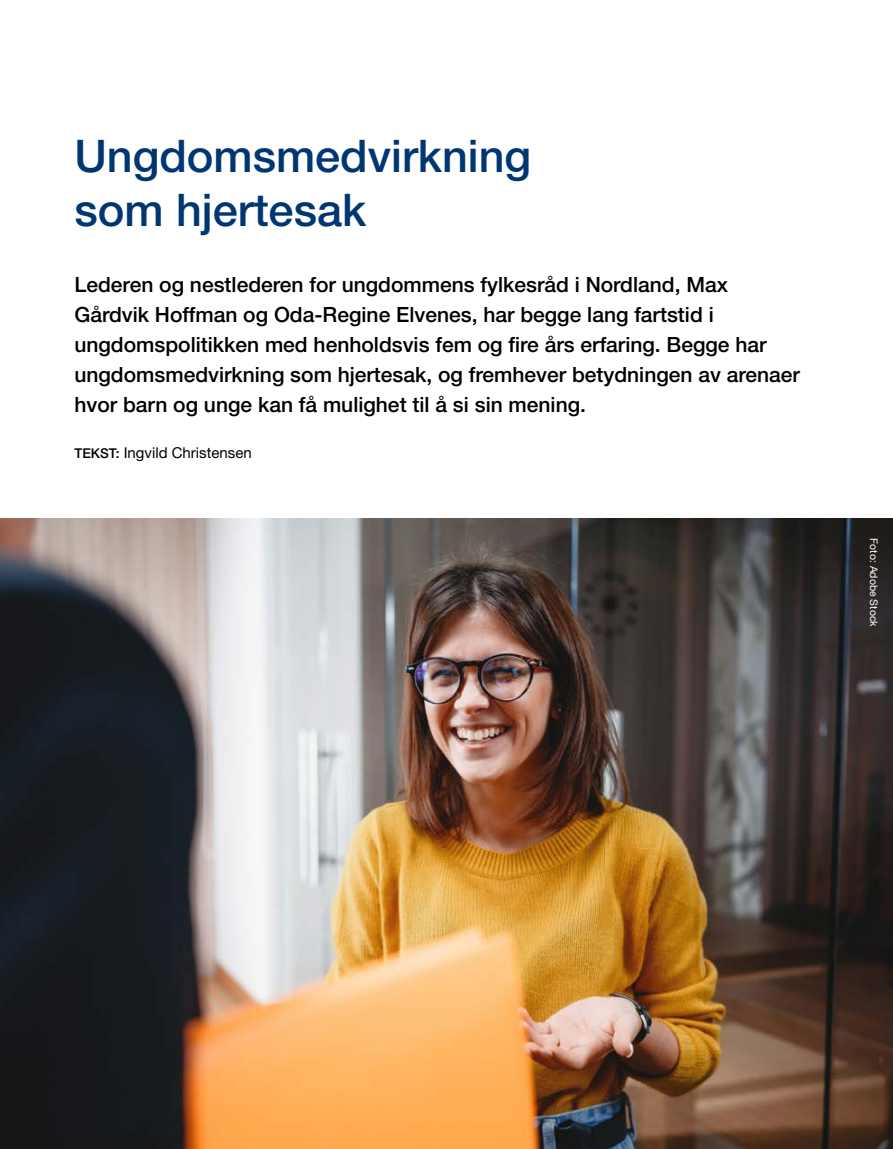
<style>
.page{position:relative;width:893px;height:1149px;background:#fff}
.page>*{position:absolute;margin:0;border:0;box-sizing:border-box;transform-origin:0 0}
.t1{font:500 45px/54px "Helvetica Neue LT Pro";color:#003671}
.t2{font:500 21px/30px "Helvetica Neue LT Pro";color:#000}
.t3{font:15px "Helvetica Neue LT Pro";color:#000}
.t4{font:10.5px "Helvetica Neue LT Pro";color:#fff}
.s1{font-weight:500;font-size:13.5px}
</style>
<div class="page">
<img style="left:0;top:518px;width:893px;height:630px">
<h1 class="t1" style="left:74px;top:128px;width:458px">Ungdomsmedvirkning som hjertesak</h1>
<p class="t2" style="left:74px;top:269px;width:727px">Lederen og nestlederen for ungdommens fylkesråd i Nordland, Max Gårdvik Hoffman og Oda-Regine Elvenes, har begge lang fartstid i ungdomspolitikken med henholdsvis fem og fire års erfaring. Begge har ungdomsmedvirkning som hjertesak, og fremhever betydningen av arenaer hvor barn og unge kan få mulighet til å si sin mening.</p>
<p class="t3" style="left:74px;top:443px;width:179px"><span class="s1">TEKST:</span> Ingvild Christensen</p>
<p class="t4" style="left:880px;top:538px;width:90px;rotate:90deg">Foto: Adobe Stock</p>
</div>
